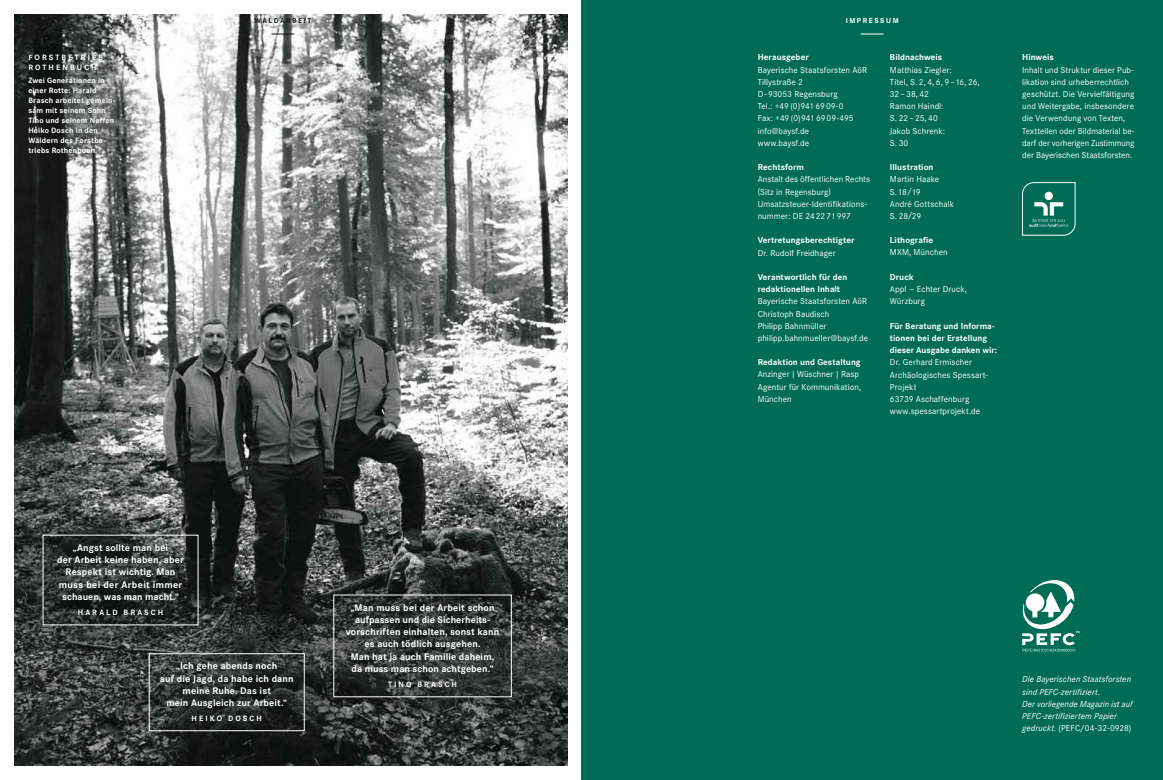
<style>
.page{position:relative;width:1163px;height:780px;background:#fff}
.page>*{position:absolute;margin:0;border:0;box-sizing:border-box;transform-origin:0 0}
.t1{font:700 10px/12.2px "Corporate S";letter-spacing:.01em;color:#fff;text-align:center}
.t2{font:9px/12.2px "Corporate S";letter-spacing:.005em;color:#fff}
.t3{font:700 9px/12.2px "Corporate S";letter-spacing:.005em;color:#fff}
.t4{font:italic 9px/12.2px "Corporate S";letter-spacing:.005em;color:#fff}
.t5{font:700 8px/10px "Corporate S";letter-spacing:.02em;color:#fff}
.t6{font:700 7.5px "Corporate S";color:#141414}
.t7{font:700 7.5px "Corporate S";letter-spacing:.21em;color:#fff}
.s1{font-style:normal}
</style>
<div class="page">
<img style="left:14px;top:14px;width:553px;height:751px">
<div style="left:581px;top:0;width:581px;height:780px;background:#006c56"></div>
<svg style="left:1022px;top:580px;width:57px;height:71px"></svg>
<svg style="left:1022px;top:182px;width:53px;height:53px"></svg>
<div style="left:149px;top:653px;width:156px;height:78px;border:1px solid #fff"></div>
<svg style="left:271px;top:34px;width:23px;height:1px"></svg>
<svg style="left:860px;top:34px;width:23px;height:1px"></svg>
<p class="t5" style="left:28px;top:52px;width:70px">Fo rstbe trieb<br>Ro thenbuch</p>
<p class="t5" style="left:28px;top:75px;width:88px">Zwei Generationen in einer Rotte: Harald<br>Brasch arbeitet gemein&shy;sam mit seinem Sohn<br>Tino und seinem Neffen<br>Heiko Dosch in den<br>Wäldern des Forstbe&shy;triebs Rothenbuch.</p>
<p class="t6" style="left:254px;top:16px;width:43px">Walda r bei</p>
<p class="t6" style="left:307px;top:16px;width:5px">t</p>
<p class="t7" style="left:845px;top:16px;width:48px">IM PRESSUM</p>
<p class="t3" style="left:757px;top:51px;width:53px">Herausgeber</p>
<p class="t2" style="left:757px;top:63px;width:111px">Bayerische Staatsforsten AöR<br>Tillystraße 2<br>D - 93053 Regensburg<br>Tel.: +49 (0) 941 69 09-0<br>Fax: +49 (0) 941 69 09- 495 info@baysf.de<br>www.baysf.de</p>
<p class="t3" style="left:757px;top:161px;width:48px">Rechtsform</p>
<p class="t2" style="left:757px;top:173px;width:114px">Anstalt des öffentlichen Rechts (Sitz in Regensburg)<br>Umsatzsteuer-Identifikations&shy;nummer: DE 24 22 71 997</p>
<p class="t3" style="left:757px;top:234px;width:98px">Vertretungsberechtigter</p>
<p class="t2" style="left:757px;top:246px;width:79px">Dr. Rudolf Freidhager</p>
<p class="t3" style="left:757px;top:270px;width:91px">Verantwortlich für den redaktionellen Inhalt</p>
<p class="t2" style="left:757px;top:295px;width:112px">Bayerische Staatsforsten AöR<br>Christoph Baudisch<br>Philipp Bahnmüller philipp.bahnmueller@baysf.de</p>
<p class="t3" style="left:757px;top:356px;width:104px">Redaktion und Gestaltung</p>
<p class="t2" style="left:757px;top:368px;width:105px">Anzinger | Wüschner | Rasp<br>Agentur für Kommunikation,<br>München</p>
<p class="t3" style="left:889px;top:51px;width:54px">Bildnachweis</p>
<p class="t2" style="left:889px;top:63px;width:91px">Matthias Ziegler:<br>Titel, S. 2, 4, 6, 9 – 16, 26,<br>32 – 38, 42<br>Ramon Haindl:<br>S. 22 – 25, 40<br>Jakob Schrenk:<br>S. 30</p>
<p class="t3" style="left:889px;top:161px;width:45px">Illustration</p>
<p class="t2" style="left:889px;top:173px;width:66px">Martin Haake<br>S. 18 /19<br>André Gottschalk<br>S. 28/29</p>
<p class="t3" style="left:889px;top:234px;width:45px">Lithografie</p>
<p class="t2" style="left:889px;top:246px;width:59px">MXM, München</p>
<p class="t3" style="left:889px;top:270px;width:25px">Druck</p>
<p class="t2" style="left:889px;top:283px;width:78px">Appl – Echter Druck,<br>Würzburg</p>
<p class="t3" style="left:889px;top:319px;width:109px">Für Beratung und Informa&shy;tionen bei der Erstellung dieser Ausgabe danken wir:</p>
<p class="t2" style="left:889px;top:356px;width:99px">Dr. Gerhard Ermischer<br>Archäologisches Spessart-<br>Projekt<br>63739 Aschaffenburg www.spessartprojekt.de</p>
<p class="t3" style="left:1022px;top:51px;width:33px">H inweis</p>
<p class="t2" style="left:1022px;top:63px;width:114px">Inhalt und Struktur dieser Pub&shy;likation sind urheberrechtlich geschützt. Die Vervielfältigung und Weitergabe, insbesondere die Verwendung von Texten,<br>Textteilen oder Bildmaterial be&shy;darf der vorherigen Zustimmung der Bayerischen Staatsforsten.</p>
<p class="t1" style="left:57px;top:541px;width:128px">„Angst sollte man bei<br>der Arbeit keine haben, aber<br>Respekt ist wichtig. M an muss bei der Arbeit immer schauen, was man macht.“</p>
<p class="t5" style="left:78px;top:607px;width:67px">Ha rald Brasc</p>
<p class="t5" style="left:158px;top:607px;width:7px">h</p>
<p class="t1" style="left:346px;top:601px;width:155px">„Man muss bei der Arbeit schon aufpassen und die Sicherheits&shy;vorschriften einhalten, sonst kann es auch tödlich ausgehen.<br>Man hat ja auch Familie daheim, da muss man schon achtgeben.“</p>
<p class="t5" style="left:388px;top:679px;width:51px">ti no Br asc</p>
<p class="t5" style="left:451px;top:679px;width:7px">h</p>
<p class="t1" style="left:160px;top:659px;width:135px">„Ich gehe abends noch<br>auf die Jagd, da habe ich dann meine Ruhe. Das ist<br>mein Ausgleich zur Arbeit.“</p>
<p class="t5" style="left:192px;top:713px;width:7px">Heiko</p>
<p class="t5" style="left:228px;top:713px;width:15px">D osc</p>
<p class="t5" style="left:256px;top:713px;width:7px">h</p>
<p class="t4" style="left:1022px;top:673px;width:112px">Die Bayerischen Staatsforsten sind PEFC-zertifiziert.<br>Der vorliegende Magazin ist auf<br>PEFC-zertifiziertem Papier gedruckt. <span class="s1">(PEFC/04-32-0928)</span></p>
</div>
